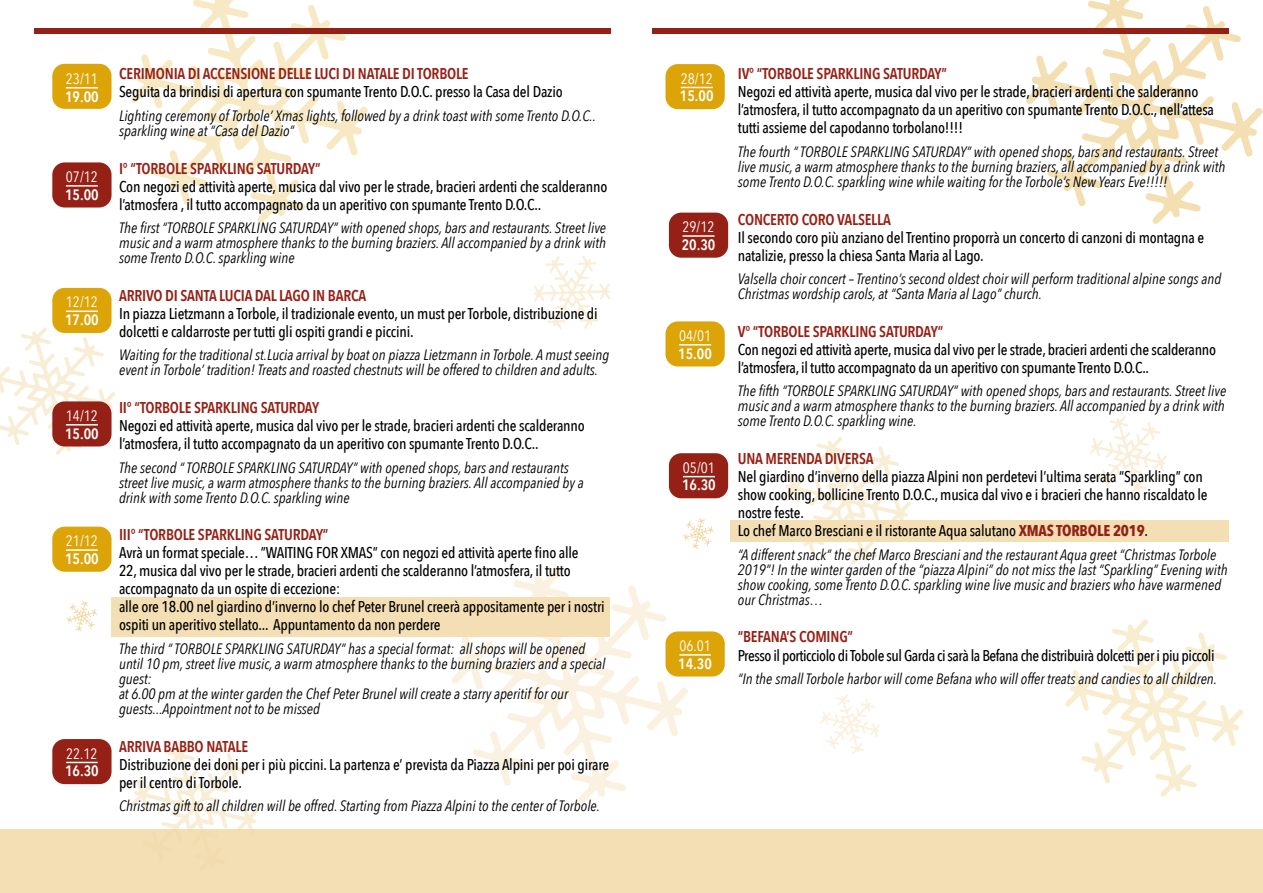
<style>
.page{position:relative;width:1263px;height:893px;background:#fff}
.page>*{position:absolute;margin:0;border:0;box-sizing:border-box;transform-origin:0 0}
.t1{font:500 15.6px/18px "Avenir Next Condensed";letter-spacing:-.015em;color:#000}
.t2{font:600 15.6px "Avenir Next Condensed";letter-spacing:-.015em;color:#952015}
.t3{font:italic 15px/15px "Avenir Next Condensed";color:#000}
.t4{font:15px "Avenir Next Condensed";color:#fff}
.t5{font:600 15px "Avenir Next Condensed";color:#fff}
.s1{font-weight:700;color:#952015}
</style>
<div class="page">
<div style="left:0;top:829px;width:1263px;height:64px;background:#f4deb4"></div>
<svg style="left:1090px;top:416px;width:77px;height:77px"></svg>
<svg style="left:534px;top:255px;width:76px;height:75px"></svg>
<svg style="left:0;top:327px;width:116px;height:128px"></svg>
<svg style="left:131px;top:743px;width:128px;height:86px"></svg>
<svg style="left:783px;top:437px;width:128px;height:127px"></svg>
<svg style="left:1025px;top:0;width:238px;height:224px"></svg>
<svg style="left:451px;top:568px;width:240px;height:235px"></svg>
<svg style="left:130px;top:0;width:239px;height:223px"></svg>
<svg style="left:1065px;top:619px;width:179px;height:178px"></svg>
<svg style="left:820px;top:694px;width:60px;height:60px"></svg>
<div style="left:34px;top:29px;width:576px;height:5px;background:#952015"></div>
<div style="left:653px;top:29px;width:576px;height:5px;background:#952015"></div>
<svg style="left:66px;top:601px;width:31px;height:30px"></svg>
<svg style="left:683px;top:518px;width:31px;height:31px"></svg>
<div style="left:52px;top:64px;width:60px;height:45px;background:#dca407;border-radius:12px"></div>
<div style="left:665px;top:64px;width:60px;height:45px;background:#dca407;border-radius:12px"></div>
<div style="left:665px;top:321px;width:60px;height:45px;background:#dca407;border-radius:12px"></div>
<div style="left:665px;top:631px;width:60px;height:45px;background:#dca407;border-radius:12px"></div>
<div style="left:52px;top:288px;width:60px;height:45px;background:#dca407;border-radius:12px"></div>
<div style="left:52px;top:527px;width:60px;height:45px;background:#dca407;border-radius:12px"></div>
<div style="left:52px;top:162px;width:60px;height:45px;background:#952015;border-radius:12px"></div>
<div style="left:52px;top:401px;width:60px;height:45px;background:#952015;border-radius:12px"></div>
<div style="left:52px;top:739px;width:60px;height:45px;background:#952015;border-radius:12px"></div>
<div style="left:669px;top:213px;width:59px;height:45px;background:#952015;border-radius:12px"></div>
<div style="left:669px;top:453px;width:59px;height:45px;background:#952015;border-radius:12px"></div>
<div style="left:112px;top:597px;width:498px;height:40px;background:#f4deb4"></div>
<div style="left:730px;top:520px;width:499px;height:22px;background:#f4deb4"></div>
<hr style="left:66px;top:87px;width:32px;height:2px;background:#fff">
<hr style="left:66px;top:185px;width:32px;height:2px;background:#fff">
<hr style="left:66px;top:311px;width:32px;height:1px;background:#fff">
<hr style="left:66px;top:424px;width:32px;height:2px;background:#fff">
<hr style="left:66px;top:549px;width:32px;height:2px;background:#fff">
<hr style="left:66px;top:762px;width:32px;height:1px;background:#fff">
<hr style="left:681px;top:87px;width:32px;height:1px;background:#fff">
<hr style="left:682px;top:235px;width:32px;height:2px;background:#fff">
<hr style="left:679px;top:344px;width:32px;height:2px;background:#fff">
<hr style="left:683px;top:476px;width:32px;height:1px;background:#fff">
<hr style="left:679px;top:654px;width:32px;height:2px;background:#fff">
<p class="t4" style="left:66px;top:66px;width:34px">23/11</p>
<p class="t5" style="left:65px;top:83px;width:35px">19.00</p>
<p class="t4" style="left:66px;top:164px;width:34px">07/12</p>
<p class="t5" style="left:65px;top:181px;width:35px">15.00</p>
<p class="t4" style="left:66px;top:289px;width:34px">12/12</p>
<p class="t5" style="left:65px;top:307px;width:35px">17.00</p>
<p class="t4" style="left:66px;top:403px;width:34px">14/12</p>
<p class="t5" style="left:65px;top:420px;width:35px">15.00</p>
<p class="t4" style="left:66px;top:528px;width:34px">21/12</p>
<p class="t5" style="left:65px;top:546px;width:35px">15.00</p>
<p class="t4" style="left:66px;top:740px;width:33px">22.12</p>
<p class="t5" style="left:65px;top:758px;width:35px">16.30</p>
<p class="t2" style="left:119px;top:60px;width:351px">CERIMONIA DI ACCENSIONE DELLE LUCI DI NATALE DI TORBOLE</p>
<p class="t1" style="left:119px;top:83px;width:445px">Seguita da brindisi di apertura con spumante Trento D.O.C. presso la Casa del Dazio</p>
<p class="t3" style="left:119px;top:108px;width:478px">Lighting ceremony of Torbole’ Xmas lights, followed by a drink toast with some Trento D.O.C.. sparkling wine at “Casa del Dazio”</p>
<p class="t2" style="left:119px;top:155px;width:203px">I° “TORBOLE SPARKLING SATURDAY”</p>
<p class="t1" style="left:119px;top:177px;width:490px">Con negozi ed attività aperte, musica dal vivo per le strade, bracieri ardenti che scalderanno l’atmosfera , il tutto accompagnato da un aperitivo con spumante Trento D.O.C..</p>
<p class="t3" style="left:119px;top:220px;width:489px;text-align:justify">The first “TORBOLE SPARKLING SATURDAY” with opened shops, bars and restaurants. Street live music and a warm atmosphere thanks to the burning braziers. All accompanied by a drink with some Trento D.O.C. sparkling wine</p>
<p class="t2" style="left:119px;top:282px;width:249px">ARRIVO DI SANTA LUCIA DAL LAGO IN BARCA</p>
<p class="t1" style="left:119px;top:304px;width:480px">In piazza Lietzmann a Torbole, il tradizionale evento, un must per Torbole, distribuzione di dolcetti e caldarroste per tutti gli ospiti grandi e piccini.</p>
<p class="t3" style="left:119px;top:348px;width:492px">Waiting for the traditional st.Lucia arrival by boat on piazza Lietzmann in Torbole. A must seeing event in Torbole’ tradition! Treats and roasted chestnuts will be offered to children and adults.</p>
<p class="t2" style="left:119px;top:394px;width:202px">II° “TORBOLE SPARKLING SATURDAY</p>
<p class="t1" style="left:119px;top:417px;width:467px">Negozi ed attività aperte, musica dal vivo per le strade, bracieri ardenti che scalderanno l’atmosfera, il tutto accompagnato da un aperitivo con spumante Trento D.O.C..</p>
<p class="t3" style="left:119px;top:460px;width:466px">The second “ TORBOLE SPARKLING SATURDAY” with opened shops, bars and restaurants street live music, a warm atmosphere thanks to the burning braziers. All accompanied by a drink with some Trento D.O.C. sparkling wine</p>
<p class="t2" style="left:119px;top:521px;width:211px">III° “TORBOLE SPARKLING SATURDAY”</p>
<p class="t1" style="left:119px;top:544px;width:487px">Avrà un format speciale… ”WAITING FOR XMAS” con negozi ed attività aperte fino alle<br>22, musica dal vivo per le strade, bracieri ardenti che scalderanno l’atmosfera, il tutto accompagnato da un ospite di eccezione:<br>alle ore 18.00 nel giardino d’inverno lo chef Peter Brunel creerà appositamente per i nostri ospiti un aperitivo stellato... Appuntamento da non perdere</p>
<p class="t3" style="left:119px;top:641px;width:488px">The third “ TORBOLE SPARKLING SATURDAY” has a special format: all shops will be opened until 10 pm, street live music, a warm atmosphere thanks to the burning braziers and a special guest:<br>at 6.00 pm at the winter garden the Chef Peter Brunel will create a starry aperitif for our guests...Appointment not to be missed</p>
<p class="t2" style="left:119px;top:733px;width:131px">ARRIVA BABBO NATALE</p>
<p class="t1" style="left:119px;top:755px;width:492px">Distribuzione dei doni per i più piccini. La partenza e’ prevista da Piazza Alpini per poi girare per il centro di Torbole.</p>
<p class="t3" style="left:119px;top:798px;width:482px">Christmas gift to all children will be offred. Starting from Piazza Alpini to the center of Torbole.</p>
<p class="t4" style="left:681px;top:66px;width:34px">28/12</p>
<p class="t5" style="left:680px;top:83px;width:35px">15.00</p>
<p class="t4" style="left:682px;top:214px;width:34px">29/12</p>
<p class="t5" style="left:682px;top:232px;width:35px">20.30</p>
<p class="t4" style="left:679px;top:323px;width:34px">04/01</p>
<p class="t5" style="left:678px;top:340px;width:35px">15.00</p>
<p class="t4" style="left:683px;top:455px;width:34px">05/01</p>
<p class="t5" style="left:682px;top:472px;width:35px">16.30</p>
<p class="t4" style="left:679px;top:633px;width:33px">06.01</p>
<p class="t5" style="left:678px;top:650px;width:35px">14.30</p>
<p class="t2" style="left:738px;top:60px;width:211px">IV° “TORBOLE SPARKLING SATURDAY”</p>
<p class="t1" style="left:738px;top:83px;width:478px">Negozi ed attività aperte, musica dal vivo per le strade, bracieri ardenti che salderanno l’atmosfera, il tutto accompagnato da un aperitivo con spumante Trento D.O.C., nell’attesa tutti assieme del capodanno torbolano!!!!</p>
<p class="t3" style="left:738px;top:144px;width:489px">The fourth “ TORBOLE SPARKLING SATURDAY” with opened shops, bars and restaurants. Street live music, a warm atmosphere thanks to the burning braziers, all accompanied by a drink with some Trento D.O.C. sparkling wine while waiting for the Torbole’s New Years Eve!!!!!</p>
<p class="t2" style="left:738px;top:206px;width:155px">CONCERTO CORO VALSELLA</p>
<p class="t1" style="left:738px;top:228px;width:468px">Il secondo coro più anziano del Trentino proporrà un concerto di canzoni di montagna e natalizie, presso la chiesa Santa Maria al Lago.</p>
<p class="t3" style="left:738px;top:271px;width:485px">Valsella choir concert – Trentino’s second oldest choir will perform traditional alpine songs and<br>Christmas wordship carols, at “Santa Maria al Lago” church.</p>
<p class="t2" style="left:738px;top:318px;width:207px">V° “TORBOLE SPARKLING SATURDAY”</p>
<p class="t1" style="left:738px;top:340px;width:480px">Con negozi ed attività aperte, musica dal vivo per le strade, bracieri ardenti che scalderanno l’atmosfera, il tutto accompagnato da un aperitivo con spumante Trento D.O.C..</p>
<p class="t3" style="left:738px;top:384px;width:490px;text-align:justify">The fifth “TORBOLE SPARKLING SATURDAY” with opened shops, bars and restaurants. Street live music and a warm atmosphere thanks to the burning braziers. All accompanied by a drink with some Trento D.O.C. sparkling wine.</p>
<p class="t2" style="left:738px;top:445px;width:137px">UNA MERENDA DIVERSA</p>
<p class="t1" style="left:738px;top:468px;width:471px">Nel giardino d’inverno della piazza Alpini non perdetevi l’ultima serata “Sparkling” con show cooking, bollicine Trento D.O.C., musica dal vivo e i bracieri che hanno riscaldato le nostre feste.<br>Lo chef Marco Bresciani e il ristorante Aqua salutano <span class="s1">XMAS TORBOLE 2019</span>.</p>
<p class="t3" style="left:738px;top:547px;width:491px">“A different snack” the chef Marco Bresciani and the restaurant Aqua greet “Christmas Torbole 2019”! In the winter garden of the “piazza Alpini” do not miss the last “Sparkling” Evening with show cooking, some Trento D.O.C. sparkling wine live music and braziers who have warmened our Christmas…</p>
<p class="t2" style="left:738px;top:623px;width:117px">“BEFANA’S COMING”</p>
<p class="t1" style="left:738px;top:646px;width:478px">Presso il porticciolo di Tobole sul Garda ci sarà la Befana che distribuirà dolcetti per i piu piccoli</p>
<p class="t3" style="left:738px;top:671px;width:481px">“In the small Torbole harbor will come Befana who will offer treats and candies to all children.</p>
</div>
